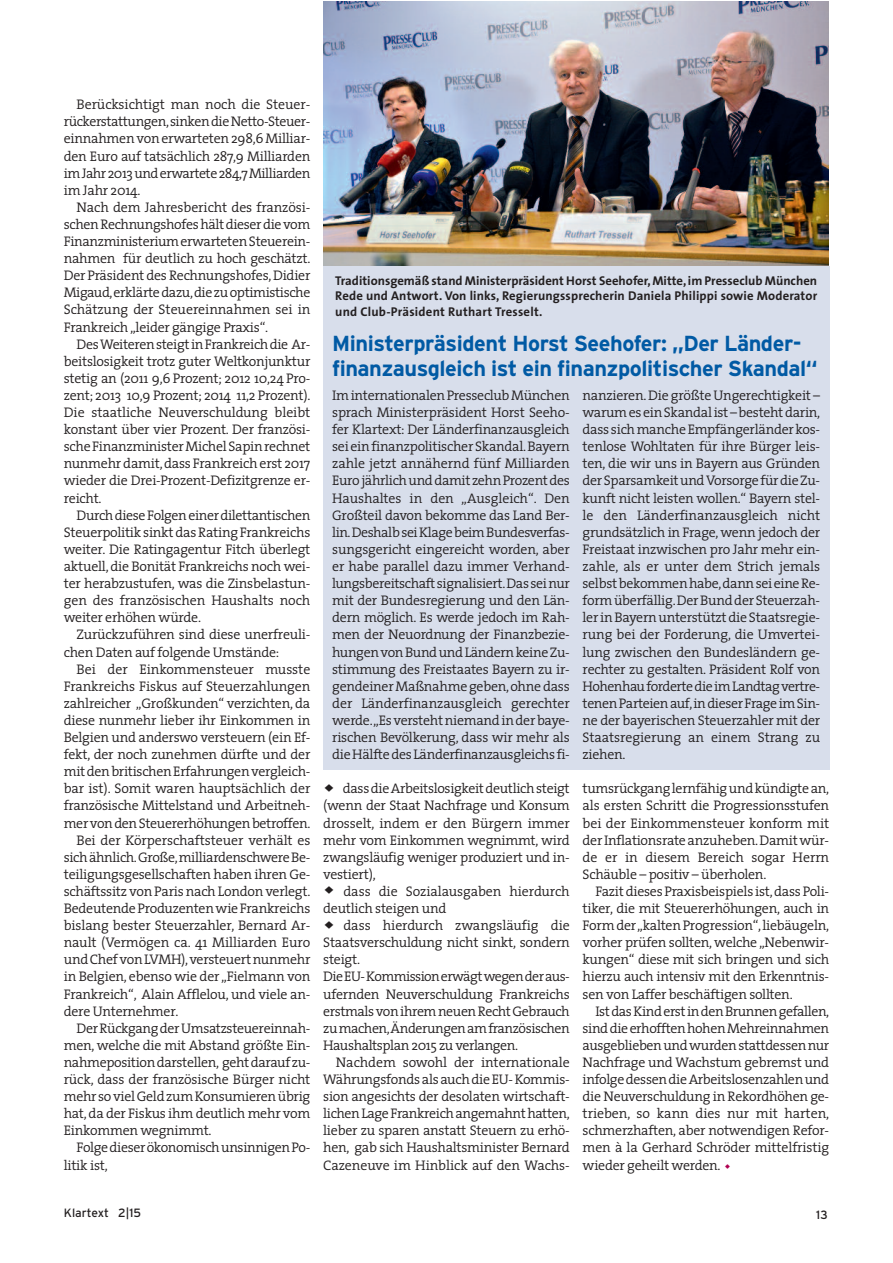
<style>
.page{position:relative;width:893px;height:1263px;background:#fff}
.page>*{position:absolute;margin:0;border:0;box-sizing:border-box;transform-origin:0 0}
.t1{font:700 21.75px/25.5px "Interstate";letter-spacing:-.02em;color:#015aa4}
.t2{font:300 13.95px/17.1px "The Serif";letter-spacing:-.02em;color:#231f20;text-align:justify}
.t3{font:700 12.75px/15.6px "The Sans";letter-spacing:.02em;color:#231f20;text-align:justify}
.t4{font:12px "Interstate";color:#231f20}
</style>
<div class="page">
<img style="left:323px;top:1px;width:505px;height:266px">
<div style="left:323px;top:267px;width:506px;height:503px;background:#d8deeb"></div>
<p class="t2" style="left:64px;top:96px;width:248px;text-indent:13px">Berücksichtigt man noch die Steuer&shy;rückerstattungen,sinkendieNetto-Steuer&shy;einnahmenvonerwarteten298,6Milliar&shy;den Euro auf tatsächlich 287,9 Milliarden imJahr2013underwartete284,7Milliarden im Jahr 2014.</p>
<p class="t2" style="left:64px;top:198px;width:248px;text-indent:13px">Nach dem Jahresbericht des französi&shy;schenRechnungshofeshältdieserdievom FinanzministeriumerwartetenSteuerein&shy;nahmen für deutlich zu hoch geschätzt.<br>Der Präsident des Rechnungshofes,Didier Migaud,erklärtedazu,diezuoptimistische Schätzung der Steuereinnahmen sei in Frankreich„leider gängige Praxis“.</p>
<p class="t2" style="left:64px;top:335px;width:248px;text-indent:13px">DesWeiterensteigtinFrankreichdie Ar&shy;beitslosigkeit trotz guter Weltkonjunktur stetig an (2011 9,6 Prozent; 2012 10,24 Pro&shy;zent; 2013 10,9 Prozent; 2014 11,2 Prozent).<br>Die staatliche Neuverschuldung bleibt konstant über vier Prozent. Der französi&shy;scheFinanzministerMichelSapinrechnet nunmehr damit,dass Frankreich erst 2017 wieder die Drei-Prozent-Defizitgrenze er&shy;reicht.</p>
<p class="t2" style="left:64px;top:506px;width:248px;text-indent:13px">DurchdieseFolgeneinerdilettantischen SteuerpolitiksinktdasRatingFrankreichs weiter. Die Ratingagentur Fitch überlegt aktuell,die Bonität Frankreichs noch wei&shy;ter herabzustufen, was die Zinsbelastun&shy;gen des französischen Haushalts noch weiter erhöhen würde.</p>
<p class="t2" style="left:64px;top:626px;width:248px;text-indent:13px">Zurückzuführen sind diese unerfreuli&shy;chen Daten auf folgende Umstände:</p>
<p class="t2" style="left:77px;top:660px;width:235px">Bei der Einkommensteuer musste</p>
<p class="t2" style="left:64px;top:677px;width:248px">Frankreichs Fiskus auf Steuerzahlungen</p>
<p class="t2" style="left:64px;top:694px;width:248px">zahlreicher „Großkunden“ verzichten, da</p>
<p class="t2" style="left:64px;top:711px;width:248px">diese nunmehr lieber ihr Einkommen in</p>
<p class="t2" style="left:64px;top:728px;width:248px">Belgien und anderswo versteuern (ein Ef-</p>
<p class="t2" style="left:64px;top:745px;width:248px">fekt, der noch zunehmen dürfte und der</p>
<p class="t2" style="left:64px;top:762px;width:248px">mitdenbritischenErfahrungenvergleich-</p>
<p class="t2" style="left:64px;top:780px;width:248px">bar ist). Somit waren hauptsächlich der</p>
<p class="t2" style="left:64px;top:797px;width:248px">französische Mittelstand und Arbeitneh-</p>
<p class="t2" style="left:64px;top:814px;width:248px">mervondenSteuererhöhungenbetroffen.</p>
<p class="t2" style="left:77px;top:831px;width:235px">Bei der Körperschaftsteuer verhält es</p>
<p class="t2" style="left:64px;top:848px;width:248px">sichähnlich.Große,milliardenschwereBe-</p>
<p class="t2" style="left:64px;top:865px;width:248px">teiligungsgesellschaften haben ihren Ge-</p>
<p class="t2" style="left:64px;top:882px;width:248px">schäftssitz von Paris nach London verlegt.</p>
<p class="t2" style="left:64px;top:899px;width:248px">BedeutendeProduzentenwieFrankreichs</p>
<p class="t2" style="left:64px;top:916px;width:248px">bislang bester Steuerzahler, Bernard Ar-</p>
<p class="t2" style="left:64px;top:933px;width:248px">nault (Vermögen ca. 41 Milliarden Euro</p>
<p class="t2" style="left:64px;top:951px;width:248px">undChefvonLVMH),versteuertnunmehr</p>
<p class="t2" style="left:64px;top:968px;width:248px">in Belgien, ebenso wie der „Fielmann von</p>
<p class="t2" style="left:64px;top:985px;width:248px">Frankreich“, Alain Afflelou, und viele an-</p>
<p class="t2" style="left:64px;top:1002px;width:116px">dere Unternehmer.</p>
<p class="t2" style="left:77px;top:1019px;width:235px">DerRückgangderUmsatzsteuereinnah-</p>
<p class="t2" style="left:64px;top:1036px;width:248px">men, welche die mit Abstand größte Ein-</p>
<p class="t2" style="left:64px;top:1053px;width:248px">nahmepositiondarstellen, gehtdaraufzu-</p>
<p class="t2" style="left:64px;top:1070px;width:248px">rück, dass der französische Bürger nicht</p>
<p class="t2" style="left:64px;top:1087px;width:248px">mehr sovielGeldzumKonsumierenübrig</p>
<p class="t2" style="left:64px;top:1104px;width:248px">hat,da der Fiskus ihm deutlich mehr vom</p>
<p class="t2" style="left:64px;top:1122px;width:149px">Einkommen wegnimmt.</p>
<p class="t2" style="left:77px;top:1139px;width:235px">FolgedieserökonomischunsinnigenPo-</p>
<p class="t2" style="left:64px;top:1156px;width:46px">litik ist,</p>
<p class="t3" style="left:335px;top:272px;width:483px">Traditionsgemäß stand Ministerpräsident Horst Seehofer,Mitte,im Presseclub München Rede und Antwort. Von links, Regierungssprecherin Daniela Philippi sowie Moderator und Club-Präsident Ruthart Tresselt.</p>
<h1 class="t1" style="left:332px;top:330px;width:487px">Ministerpräsident Horst Seehofer: „Der Länder&shy;finanzausgleich ist ein finanzpolitischer Skandal“</h1>
<p class="t2" style="left:332px;top:386px;width:239px">IminternationalenPresseclubMünchen sprach Ministerpräsident Horst Seeho&shy;fer Klartext: Der Länderfinanzausgleich seieinfinanzpolitischerSkandal.Bayern zahle jetzt annähernd fünf Milliarden EurojährlichunddamitzehnProzentdes Haushaltes in den „Ausgleich“. Den Großteil davon bekomme das Land Ber&shy;lin.DeshalbseiKlagebeimBundesverfas&shy;sungsgericht eingereicht worden, aber er habe parallel dazu immer Verhand&shy;lungsbereitschaftsignalisiert.Dasseinur mit der Bundesregierung und den Län&shy;dern möglich. Es werde jedoch im Rah&shy;men der Neuordnung der Finanzbezie&shy;hungenvonBundundLändernkeineZu&shy;stimmung des Freistaates Bayern zu ir&shy;gendeinerMaßnahmegeben,ohnedass der Länderfinanzausgleich gerechter werde.„Esverstehtniemandinderbaye&shy;rischen Bevölkerung, dass wir mehr als dieHälftedesLänderfinanzausgleichs fi-</p>
<p class="t2" style="left:583px;top:386px;width:239px">nanzieren.Die größte Ungerechtigkeit – warumeseinSkandalist–bestehtdarin, dass sichmancheEmpfängerländerkos&shy;tenlose Wohltaten für ihre Bürger leis&shy;ten, die wir uns in Bayern aus Gründen derSparsamkeitundVorsorgefürdieZu&shy;kunft nicht leisten wollen.“ Bayern stel&shy;le den Länderfinanzausgleich nicht grundsätzlich in Frage,wenn jedoch der Freistaat inzwischen pro Jahr mehr ein&shy;zahle, als er unter dem Strich jemals selbstbekommenhabe,dannseieineRe&shy;formüberfällig.DerBundderSteuerzah&shy;lerinBayernunterstütztdieStaatsregie&shy;rung bei der Forderung, die Umvertei&shy;lung zwischen den Bundesländern ge&shy;rechter zu gestalten. Präsident Rolf von HohenhaufordertedieimLandtagvertre&shy;tenenParteienauf,indieserFrageimSin&shy;ne der bayerischen Steuerzahler mit der Staatsregierung an einem Strang zu ziehen.</p>
<p class="t2" style="left:323px;top:780px;width:248px;text-align:left"><sup>♦</sup> dassdieArbeitslosigkeitdeutlichsteigt (wenn der Staat Nachfrage und Konsum drosselt, indem er den Bürgern immer mehr vom Einkommen wegnimmt, wird zwangsläufig weniger produziert und in&shy;vestiert),<br><sup>♦</sup> dass die Sozialausgaben hierdurch deutlich steigen und<br><sup>♦</sup> dass hierdurch zwangsläufig die Staatsverschuldung nicht sinkt, sondern steigt.<br>DieEU-Kommissionerwägtwegenderaus&shy;ufernden Neuverschuldung Frankreichs erstmalsvonihremneuenRechtGebrauch zumachen,Änderungenamfranzösischen Haushaltsplan 2015 zu verlangen.</p>
<p class="t2" style="left:323px;top:1053px;width:248px;text-indent:13px">Nachdem sowohl der internationale WährungsfondsalsauchdieEU-Kommis&shy;sion angesichts der desolaten wirtschaft&shy;lichenLageFrankreichangemahnthatten, lieber zu sparen anstatt Steuern zu erhö&shy;hen, gab sich Haushaltsminister Bernard Cazeneuve im Hinblick auf den Wachs-</p>
<p class="t2" style="left:583px;top:780px;width:248px">tumsrückganglernfähigundkündigtean, als ersten Schritt die Progressionsstufen bei der Einkommensteuer konform mit derInflationsrateanzuheben.Damitwür&shy;de er in diesem Bereich sogar Herrn Schäuble – positiv – überholen.</p>
<p class="t2" style="left:583px;top:882px;width:248px;text-indent:13px">FazitdiesesPraxisbeispiels ist,dassPoli&shy;tiker, die mit Steuererhöhungen, auch in Formder„kaltenProgression“,liebäugeln, vorher prüfen sollten, welche „Nebenwir&shy;kungen“ diese mit sich bringen und sich hierzu auch intensiv mit den Erkenntnis&shy;sen von Laffer beschäftigen sollten.</p>
<p class="t2" style="left:583px;top:1002px;width:248px;text-indent:13px">IstdasKinderstindenBrunnengefallen, sinddieerhofftenhohenMehreinnahmen ausgebliebenundwurdenstattdessennur Nachfrage und Wachstum gebremst und infolgedessendieArbeitslosenzahlenund die Neuverschuldung in Rekordhöhen ge&shy;trieben, so kann dies nur mit harten, schmerzhaften, aber notwendigen Refor&shy;men à la Gerhard Schröder mittelfristig wieder geheilt werden.</p>
<p class="t4" style="left:64px;top:1206px;width:79px">Klartext 2|15</p>
<p class="t4" style="left:816px;top:1208px;width:13px">13</p>
</div>
